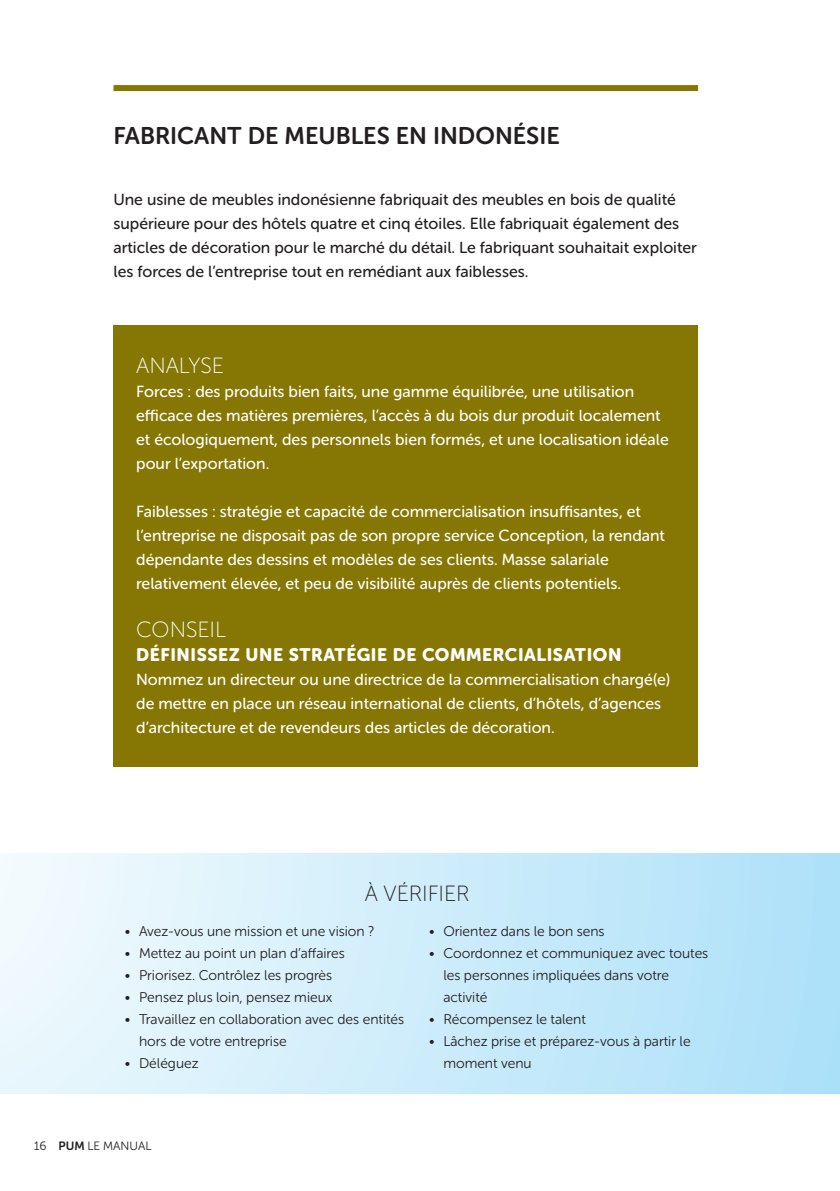
<style>
.page{position:relative;width:840px;height:1191px;background:#fff}
.page>*{position:absolute;margin:0;border:0;box-sizing:border-box;transform-origin:0 0}
.t1{font:24px "Museo Sans Rounded 700";color:#231f20}
.t2{font:22px "Museo Sans Rounded 100";color:#fff}
.t3{font:22px "Museo Sans Rounded 100";color:#231f20}
.t4{font:18px "Museo Sans Rounded 900";letter-spacing:.03em;color:#fff}
.t5{font:16px/24px "Museo Sans Rounded 500";color:#fff}
.t6{font:16px/24px "Museo Sans Rounded 500";color:#231f20}
.t7{font:14px/22px "Museo Sans Rounded 300";color:#231f20}
.t8{font:12px "Museo Sans Rounded 300";color:#231f20}
.s1{font-family:"Museo Sans Rounded 700"}
</style>
<div class="page">
<div style="left:113px;top:85px;width:584px;height:6px;background:#867705"></div>
<div style="left:113px;top:325px;width:584px;height:441px;background:#867705"></div>
<div style="left:0;top:853px;width:839px;height:240px;background:linear-gradient(to right,#f1fafd,#ade0f9)"></div>
<h1 class="t1" style="left:113px;top:123px;width:447px">FABRICANT DE MEUBLES EN INDONÉSIE</h1>
<p class="t6" style="left:113px;top:188px;width:584px">Une usine de meubles indonésienne fabriquait des meubles en bois de qualité supérieure pour des hôtels quatre et cinq étoiles. Elle fabriquait également des articles de décoration pour le marché du détail. Le fabriquant souhaitait exploiter les forces de l’entreprise tout en remédiant aux faiblesses.</p>
<h2 class="t2" style="left:136px;top:354px;width:89px">ANALYSE</h2>
<p class="t5" style="left:136px;top:380px;width:534px">Forces : des produits bien faits, une gamme équilibrée, une utilisation efficace des matières premières, l’accès à du bois dur produit localement et écologiquement, des personnels bien formés, et une localisation idéale pour l’exportation.</p>
<p class="t5" style="left:136px;top:500px;width:530px">Faiblesses : stratégie et capacité de commercialisation insuffisantes, et l’entreprise ne disposait pas de son propre service Conception, la rendant dépendante des dessins et modèles de ses clients. Masse salariale relativement élevée, et peu de visibilité auprès de clients potentiels.</p>
<h2 class="t2" style="left:136px;top:618px;width:91px">CONSEIL</h2>
<p class="t4" style="left:136px;top:645px;width:486px">DÉFINISSEZ UNE STRATÉGIE DE COMMERCIALISATION</p>
<p class="t5" style="left:136px;top:668px;width:535px">Nommez un directeur ou une directrice de la commercialisation chargé(e) de mettre en place un réseau international de clients, d’hôtels, d’agences d’architecture et de revendeurs des articles de décoration.</p>
<h2 class="t3" style="left:364px;top:882px;width:106px">À VÉRIFIER</h2>
<p class="t7" style="left:125px;top:920px;width:251px">• Avez-vous une mission et une vision ?</p>
<p class="t7" style="left:125px;top:942px;width:221px">• Mettez au point un plan d’affaires</p>
<p class="t7" style="left:125px;top:964px;width:209px">• Priorisez. Contrôlez les progrès</p>
<p class="t7" style="left:125px;top:986px;width:209px">• Pensez plus loin, pensez mieux</p>
<p class="t7" style="left:139px;top:1008px;width:266px;text-indent:-14px">• Travaillez en collaboration avec des entités hors de votre entreprise</p>
<p class="t7" style="left:125px;top:1052px;width:75px">• Déléguez</p>
<p class="t7" style="left:429px;top:920px;width:177px">• Orientez dans le bon sens</p>
<p class="t7" style="left:443px;top:942px;width:266px;text-indent:-14px">• Coordonnez et communiquez avec toutes les personnes impliquées dans votre activité</p>
<p class="t7" style="left:429px;top:1008px;width:158px">• Récompensez le talent</p>
<p class="t7" style="left:443px;top:1030px;width:249px;text-indent:-14px">• Lâchez prise et préparez-vous à partir le moment venu</p>
<p class="t8" style="left:34px;top:1139px;width:119px">16 <span class="s1">PUM</span> LE MANUAL</p>
</div>
